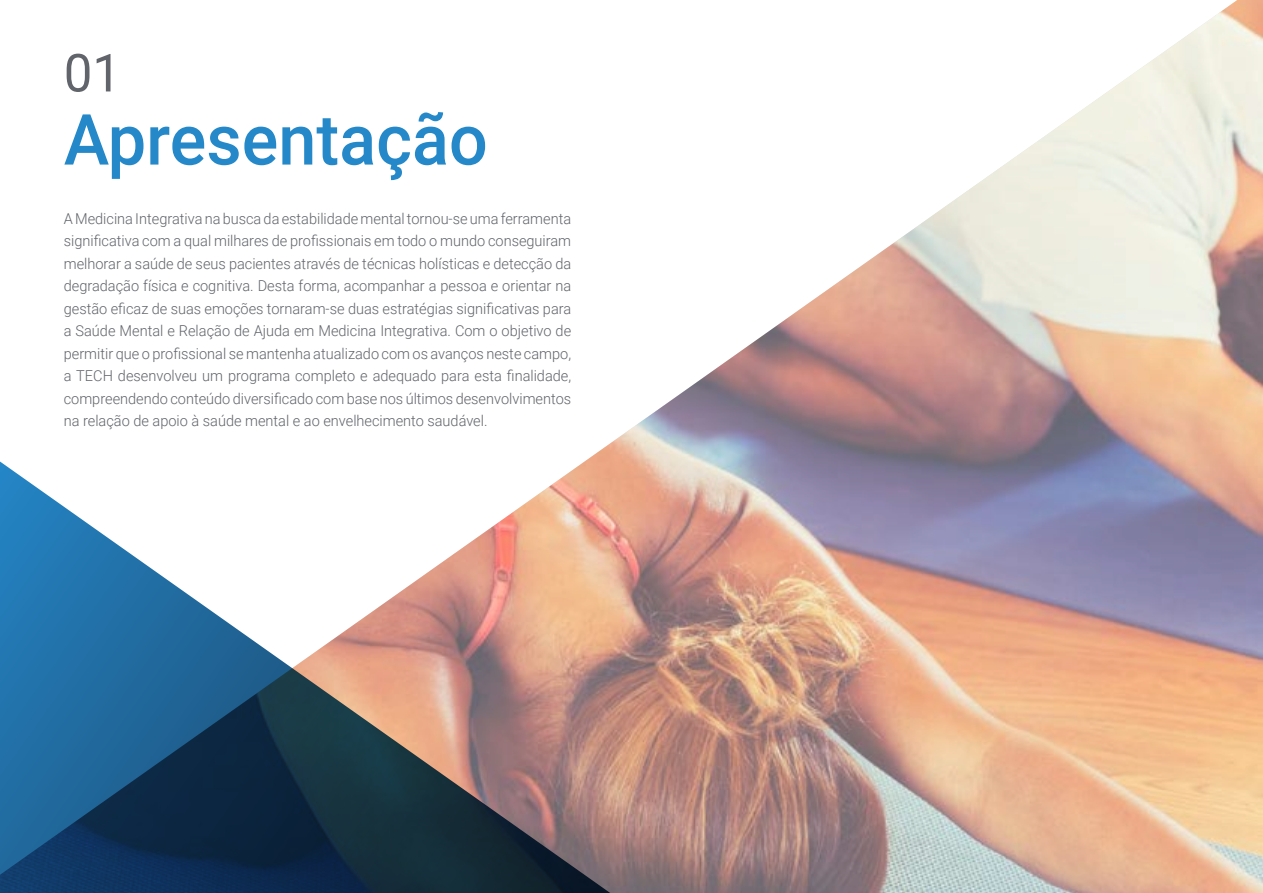
<style>
.page{position:relative;width:1263px;height:893px;background:#fff}
.page>*{position:absolute;margin:0;border:0;box-sizing:border-box;transform-origin:0 0}
.t1{font:500 70.5px "Roboto";color:#2488c9}
.t2{font:52.5px "Roboto";color:#61646a}
.t3{font:300 15px/22.5px "Roboto";color:#61646a;text-align:justify}
</style>
<div class="page">
<img style="left:606px;top:0;width:657px;height:893px">
<svg style="left:0;top:446px;width:640px;height:447px"></svg>
<h2 class="t2" style="left:64px;top:36px;width:59px">01</h2>
<h1 class="t1" style="left:64px;top:90px;width:425px">Apresentação</h1>
<p class="t3" style="left:64px;top:207px;width:509px">A Medicina Integrativa na busca da estabilidade mental tornou-se uma ferramenta significativa com a qual milhares de profissionais em todo o mundo conseguiram melhorar a saúde de seus pacientes através de técnicas holísticas e detecção da degradação física e cognitiva. Desta forma, acompanhar a pessoa e orientar na gestão eficaz de suas emoções tornaram-se duas estratégias significativas para a Saúde Mental e Relação de Ajuda em Medicina Integrativa. Com o objetivo de permitir que o profissional se mantenha atualizado com os avanços neste campo, a TECH desenvolveu um programa completo e adequado para esta finalidade, compreendendo conteúdo diversificado com base nos últimos desenvolvimentos na relação de apoio à saúde mental e ao envelhecimento saudável.</p>
</div>
